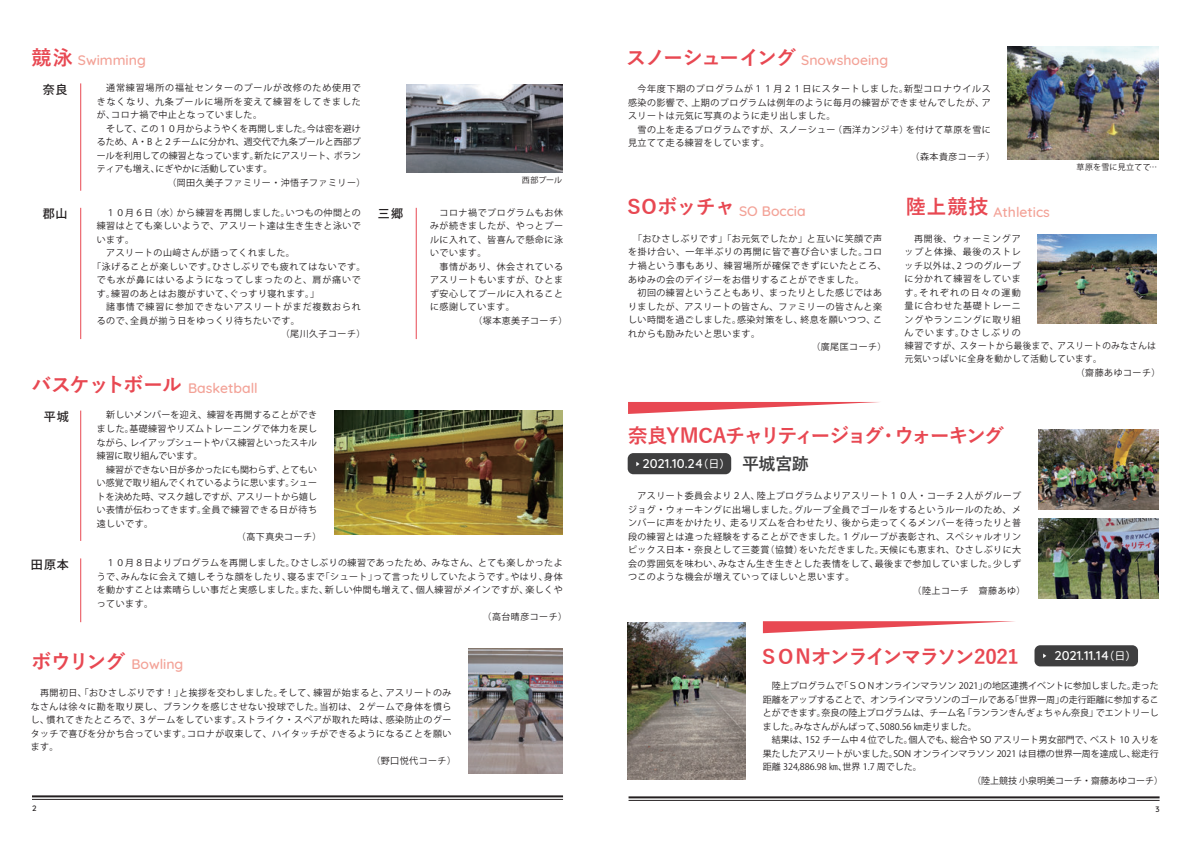
<style>
.page{position:relative;width:1191px;height:842px;background:#fff}
.page>*{position:absolute;margin:0;border:0;box-sizing:border-box;transform-origin:0 0}
.t1{font:700 20px "Yu Gothic";letter-spacing:-.075em;color:#e84852}
.t2{font:700 17px "Yu Gothic";color:#3e3e3f}
.t3{font:500 14px "Quicksand";color:#f3a297}
.t4{font:500 13px "Quicksand";color:#fff}
.t5{font:500 12px "Koz Go Pr 6 N";letter-spacing:.07em;color:#231f20}
.t6{font:9px/13.5px "Koz Go Pr 6 N";letter-spacing:.05em;color:#231f20;text-align:justify}
.t7{font:9px "Koz Go Pr 6 N";color:#231f20}
.t8{font:9px "Koz Go Pr 6 N";letter-spacing:.07em;color:#231f20}
.t9{font:9px "Koz Go Pr 6 N";letter-spacing:.075em;color:#231f20}
.t10{font:9px "Koz Go Pr 6 N";letter-spacing:.09em;color:#231f20}
.t11{font:9px "Koz Go Pr 6 N";letter-spacing:.095em;color:#231f20}
.t12{font:9px "Koz Go Pr 6 N";letter-spacing:.01em;color:#231f20}
.t13{font:9px "Koz Go Pr 6 N";letter-spacing:.05em;color:#231f20;scale:.95 1}
.t14{font:8px "Koz Go Pr 6 N";letter-spacing:.02em;color:#231f20}
.t15{font:500 8px "Quicksand";color:#231f20}
.s1{font-family:"Yu Gothic";font-weight:700;font-size:20px;color:#e84852}
.s2{font-family:"Gen Jyuu Gothic";font-weight:400;font-size:11px}
</style>
<div class="page">
<hr style="left:628px;top:800px;width:531px;height:1px;background:#231f20">
<hr style="left:628px;top:796px;width:531px;height:2px;background:#231f20">
<hr style="left:32px;top:799px;width:531px;height:1px;background:#231f20">
<hr style="left:32px;top:795px;width:531px;height:2px;background:#231f20">
<img style="left:1007px;top:47px;width:151px;height:113px">
<img style="left:406px;top:84px;width:156px;height:88px">
<img style="left:468px;top:648px;width:95px;height:126px">
<img style="left:627px;top:622px;width:119px;height:157px">
<img style="left:1038px;top:430px;width:120px;height:80px">
<img style="left:1038px;top:518px;width:120px;height:80px">
<img style="left:1037px;top:234px;width:119px;height:89px">
<div style="left:627px;top:453px;width:104px;height:21px;background:#3e3e3f;border-radius:6px"></div>
<div style="left:1034px;top:645px;width:104px;height:21px;background:#3e3e3f;border-radius:6px"></div>
<svg style="left:628px;top:402px;width:251px;height:12px"></svg>
<svg style="left:763px;top:621px;width:252px;height:12px"></svg>
<img style="left:334px;top:410px;width:228px;height:124px">
<hr style="left:80px;top:83px;width:1px;height:108px;background:#e84852">
<hr style="left:80px;top:208px;width:1px;height:131px;background:#e84852">
<hr style="left:416px;top:208px;width:1px;height:131px;background:#e84852">
<hr style="left:80px;top:411px;width:1px;height:130px;background:#e84852">
<hr style="left:80px;top:558px;width:1px;height:64px;background:#e84852">
<h3 class="t3" style="left:78px;top:49px;width:69px">Swimming</h3>
<h3 class="t3" style="left:626px;top:49px;width:263px"><span class="s1">スノーシューイング</span> Snowshoeing</h3>
<h1 class="t1" style="left:32px;top:46px;width:43px">競泳</h1>
<h3 class="t5" style="left:43px;top:83px;width:26px">奈良</h3>
<p class="t10" style="left:97px;top:83px;width:265px">　通常練習場所の福祉センターのプールが改修のため使用で</p>
<p class="t11" style="left:97px;top:96px;width:265px">きなくなり、九条プールに場所を変えて練習をしてきました</p>
<p class="t6" style="left:97px;top:108px;width:167px">が、コロナ禍で中止となっていました。</p>
<p class="t7" style="left:97px;top:123px;width:265px">　そして、この１０月からようやくを再開しました。今は密を避け</p>
<p class="t7" style="left:97px;top:137px;width:266px">るため、A・B と２チームに分かれ、週交代で九条プールと西部プ</p>
<p class="t7" style="left:97px;top:150px;width:265px">ールを利用しての練習となっています。新たにアスリート、ボラン</p>
<p class="t7" style="left:97px;top:164px;width:177px">ティアも増え、にぎやかに活動しています。</p>
<p class="t6" style="left:167px;top:176px;width:199px">（岡田久美子ファミリー・沖悟子ファミリー）</p>
<p class="t14" style="left:522px;top:175px;width:42px">西部プール</p>
<p class="t9" style="left:628px;top:84px;width:364px">　今年度下期のプログラムが１１月２１日にスタートしました。新型コロナウイルス</p>
<p class="t6" style="left:628px;top:96px;width:364px">感染の影響で、上期のプログラムは例年のように毎月の練習ができませんでしたが、ア</p>
<p class="t6" style="left:628px;top:109px;width:209px">スリートは元気に写真のように走り出しました。</p>
<p class="t6" style="left:628px;top:123px;width:364px">　雪の上を走るプログラムですが、スノーシュー（西洋カンジキ）を付けて草原を雪に</p>
<p class="t6" style="left:628px;top:136px;width:143px">見立てて走る練習をしています。</p>
<p class="t6" style="left:910px;top:150px;width:86px">（森本貴彦コーチ）</p>
<p class="t14" style="left:1076px;top:163px;width:82px">草原を雪に見立てて…</p>
<h3 class="t5" style="left:43px;top:207px;width:26px">郡山</h3>
<p class="t6" style="left:97px;top:206px;width:266px">　１０月６日（水）から練習を再開しました。いつもの仲間との</p>
<p class="t6" style="left:97px;top:219px;width:265px">練習はとても楽しいようで、アスリート達は生き生きと泳いで</p>
<p class="t6" style="left:97px;top:233px;width:39px">います。</p>
<p class="t6" style="left:97px;top:246px;width:199px">　アスリートの山﨑さんが語ってくれました。</p>
<p class="t8" style="left:97px;top:261px;width:270px">｢泳げることが楽しいです。ひさしぶりでも疲れてはないです。</p>
<p class="t11" style="left:97px;top:275px;width:265px">でも水が鼻にはいるようになってしまったのと、肩が痛いで</p>
<p class="t6" style="left:97px;top:287px;width:219px">す。練習のあとはお腹がすいて、ぐっすり寝れます。｣</p>
<p class="t10" style="left:97px;top:302px;width:265px">　諸事情で練習に参加できないアスリートがまだ複数おられ</p>
<p class="t6" style="left:97px;top:314px;width:204px">るので、全員が揃う日をゆっくり待ちたいです。</p>
<p class="t6" style="left:281px;top:327px;width:86px">（尾川久子コーチ）</p>
<h3 class="t3" style="left:32px;top:377px;width:228px"><span class="s1">バスケットボール</span> Basketball</h3>
<h1 class="t1" style="left:627px;top:196px;width:109px">SOボッチャ</h1>
<h3 class="t5" style="left:378px;top:207px;width:27px">三郷</h3>
<p class="t6" style="left:430px;top:206px;width:134px">　コロナ禍でプログラムもお休</p>
<h3 class="t3" style="left:905px;top:200px;width:146px"><sup>陸上競技</sup> Athletics</h3>
<p class="t6" style="left:430px;top:219px;width:134px">みが続きましたが、やっとプー</p>
<p class="t6" style="left:430px;top:233px;width:134px">ルに入れて、皆喜んで懸命に泳</p>
<p class="t6" style="left:430px;top:246px;width:58px">いでいます。</p>
<p class="t6" style="left:430px;top:260px;width:134px">　事情があり、休会されている</p>
<p class="t6" style="left:430px;top:273px;width:134px">アスリートもいますが、ひとま</p>
<p class="t6" style="left:430px;top:287px;width:134px">ず安心してプールに入れること</p>
<p class="t6" style="left:430px;top:300px;width:86px">に感謝しています。</p>
<p class="t6" style="left:473px;top:314px;width:96px">（塚本恵美子コーチ）</p>
<h3 class="t3" style="left:739px;top:200px;width:68px">SO Boccia</h3>
<p class="t6" style="left:904px;top:232px;width:118px">　再開後、ウォーミングアップと体操、最後のストレッチ以外は、2 つのグループに分かれて練習をしています。それぞれの日々の運動量に合わせた基礎トレーニングやランニングに取り組んでいます。ひさしぶりの</p>
<p class="t6" style="left:628px;top:232px;width:255px">　「おひさしぶりです」「お元気でしたか」と互いに笑顔で声</p>
<p class="t8" style="left:628px;top:247px;width:255px">を掛け合い、一年半ぶりの再開に皆で喜び合いました。コロ</p>
<p class="t8" style="left:628px;top:261px;width:260px">ナ禍という事もあり、練習場所が確保できずにいたところ、</p>
<p class="t6" style="left:628px;top:273px;width:237px">あゆみの会のデイジーをお借りすることができました。</p>
<p class="t6" style="left:628px;top:286px;width:255px">　初回の練習ということもあり、まったりとした感じではあ</p>
<p class="t6" style="left:628px;top:300px;width:255px">りましたが、アスリートの皆さん、ファミリーの皆さんと楽</p>
<p class="t6" style="left:628px;top:313px;width:255px">しい時間を過ごしました。感染対策をし、終息を願いつつ、こ</p>
<p class="t6" style="left:628px;top:327px;width:133px">れからも励みたいと思います。</p>
<p class="t6" style="left:811px;top:340px;width:77px">（廣尾匡コーチ）</p>
<p class="t6" style="left:904px;top:339px;width:253px">練習ですが、スタートから最後まで、アスリートのみなさんは</p>
<p class="t13" style="left:904px;top:354px;width:209px">元気いっぱいに全身を動かして活動しています。</p>
<p class="t6" style="left:1075px;top:366px;width:86px">（齋藤あゆコーチ）</p>
<h3 class="t5" style="left:44px;top:410px;width:26px">平城</h3>
<p class="t6" style="left:97px;top:409px;width:222px;text-indent:9px">新しいメンバーを迎え、練習を再開することができました。基礎練習やリズムトレーニングで体力を戻しながら、レイアップシュートやパス練習といったスキル練習に取り組んでいます。</p>
<p class="t7" style="left:106px;top:464px;width:212px">練習ができない日が多かったにも関わらず、とてもい</p>
<p class="t12" style="left:97px;top:478px;width:222px">い感覚で取り組んでくれているように思います。シュー</p>
<p class="t7" style="left:97px;top:491px;width:222px">トを決めた時、マスク越しですが、アスリートから嬉し</p>
<p class="t9" style="left:97px;top:505px;width:222px">い表情が伝わってきます。全員で練習できる日が待ち</p>
<p class="t6" style="left:97px;top:517px;width:58px">遠しいです。</p>
<p class="t6" style="left:237px;top:530px;width:86px">（髙下真央コーチ）</p>
<h3 class="t5" style="left:31px;top:558px;width:39px">田原本</h3>
<p class="t6" style="left:97px;top:556px;width:467px">　１０月８日よりプログラムを再開しました。ひさしぶりの練習であったため、みなさん、とても楽しかったよ</p>
<p class="t6" style="left:97px;top:570px;width:467px">うで、みんなに会えて嬉しそうな顔をしたり、寝るまで「シュート」って言ったりしていたようです。やはり、身体</p>
<p class="t6" style="left:97px;top:583px;width:467px">を動かすことは素晴らしい事だと実感しました。また、新しい仲間も増えて、個人練習がメインですが、楽しくや</p>
<p class="t6" style="left:97px;top:597px;width:58px">っています。</p>
<p class="t6" style="left:482px;top:610px;width:86px">（高台晴彦コーチ）</p>
<h3 class="t3" style="left:31px;top:653px;width:153px"><span class="s1">ボウリング</span> Bowling</h3>
<p class="t6" style="left:31px;top:686px;width:422px">　再開初日、「おひさしぶりです！」と挨拶を交わしました。そして、練習が始まると、アスリートのみ</p>
<p class="t6" style="left:31px;top:700px;width:422px">なさんは徐々に勘を取り戻し、ブランクを感じさせない投球でした。当初は、２ゲームで身体を慣ら</p>
<p class="t6" style="left:31px;top:713px;width:422px">し、慣れてきたところで、３ゲームをしています。ストライク・スペアが取れた時は、感染防止のグー</p>
<p class="t6" style="left:31px;top:727px;width:422px">タッチで喜びを分かち合っています。コロナが収束して、ハイタッチができるようになることを願い</p>
<p class="t6" style="left:31px;top:740px;width:29px">ます。</p>
<p class="t6" style="left:371px;top:754px;width:86px">（野口悦代コーチ）</p>
<h1 class="t1" style="left:628px;top:424px;width:378px">奈良YMCAチャリティージョグ・ウォーキング</h1>
<h3 class="t4" style="left:642px;top:453px;width:89px">2021.10.24<span class="s2">（日）</span></h3>
<h2 class="t2" style="left:742px;top:454px;width:68px">平城宮跡</h2>
<p class="t6" style="left:628px;top:490px;width:394px">　アスリート委員会より２人、陸上プログラムよりアスリート１０人・コーチ２人がグループ</p>
<p class="t6" style="left:628px;top:503px;width:394px">ジョグ・ウォーキングに出場しました。グループ全員でゴールをするというルールのため、メ</p>
<p class="t6" style="left:628px;top:517px;width:394px">ンバーに声をかけたり、走るリズムを合わせたり、後から走ってくるメンバーを待ったりと普</p>
<p class="t6" style="left:628px;top:530px;width:394px">段の練習とは違った経験をすることができました。１グループが表彰され、スペシャルオリン</p>
<p class="t6" style="left:628px;top:544px;width:394px">ピックス日本・奈良として三菱賞（協賛）をいただきました。天候にも恵まれ、ひさしぶりに大</p>
<p class="t6" style="left:628px;top:557px;width:394px">会の雰囲気を味わい、みなさん生き生きとした表情をして、最後まで参加していました。少しず</p>
<p class="t6" style="left:628px;top:571px;width:228px">つこのような機会が増えていってほしいと思います。</p>
<p class="t6" style="left:912px;top:584px;width:114px">（陸上コーチ　齋藤あゆ）</p>
<h1 class="t1" style="left:758px;top:645px;width:262px">ＳＯＮオンラインマラソン2021</h1>
<p class="t7" style="left:763px;top:681px;width:397px">　陸上プログラムで「ＳＯＮオンラインマラソン 2021」の地区連携イベントに参加しました。走った</p>
<p class="t7" style="left:763px;top:694px;width:397px">距離をアップすることで、オンラインマラソンのゴールである「世界一周」の走行距離に参加するこ</p>
<p class="t7" style="left:763px;top:708px;width:397px">とができます。奈良の陸上プログラムは、チーム名「ランランきんぎょちゃん奈良」でエントリーし</p>
<p class="t7" style="left:763px;top:721px;width:215px">ました。みなさんがんばって、5080.56 ㎞走りました。</p>
<p class="t7" style="left:763px;top:735px;width:397px">　結果は、152 チーム中 4 位でした。個人でも、総合や SO アスリート男女部門で、ベスト 10 入りを</p>
<p class="t7" style="left:763px;top:748px;width:397px">果たしたアスリートがいました。SON オンラインマラソン 2021 は目標の世界一周を達成し、総走行</p>
<p class="t7" style="left:763px;top:762px;width:161px">距離 324,886.98 ㎞、世界 1.7 周でした。</p>
<p class="t7" style="left:972px;top:775px;width:193px">（陸上競技 小泉明美コーチ・齋藤あゆコーチ）</p>
<h3 class="t4" style="left:1054px;top:645px;width:84px">2021.11.14<span class="s2">（日）</span></h3>
<p class="t15" style="left:32px;top:802px;width:6px">2</p>
<p class="t15" style="left:1155px;top:803px;width:6px">3</p>
</div>
